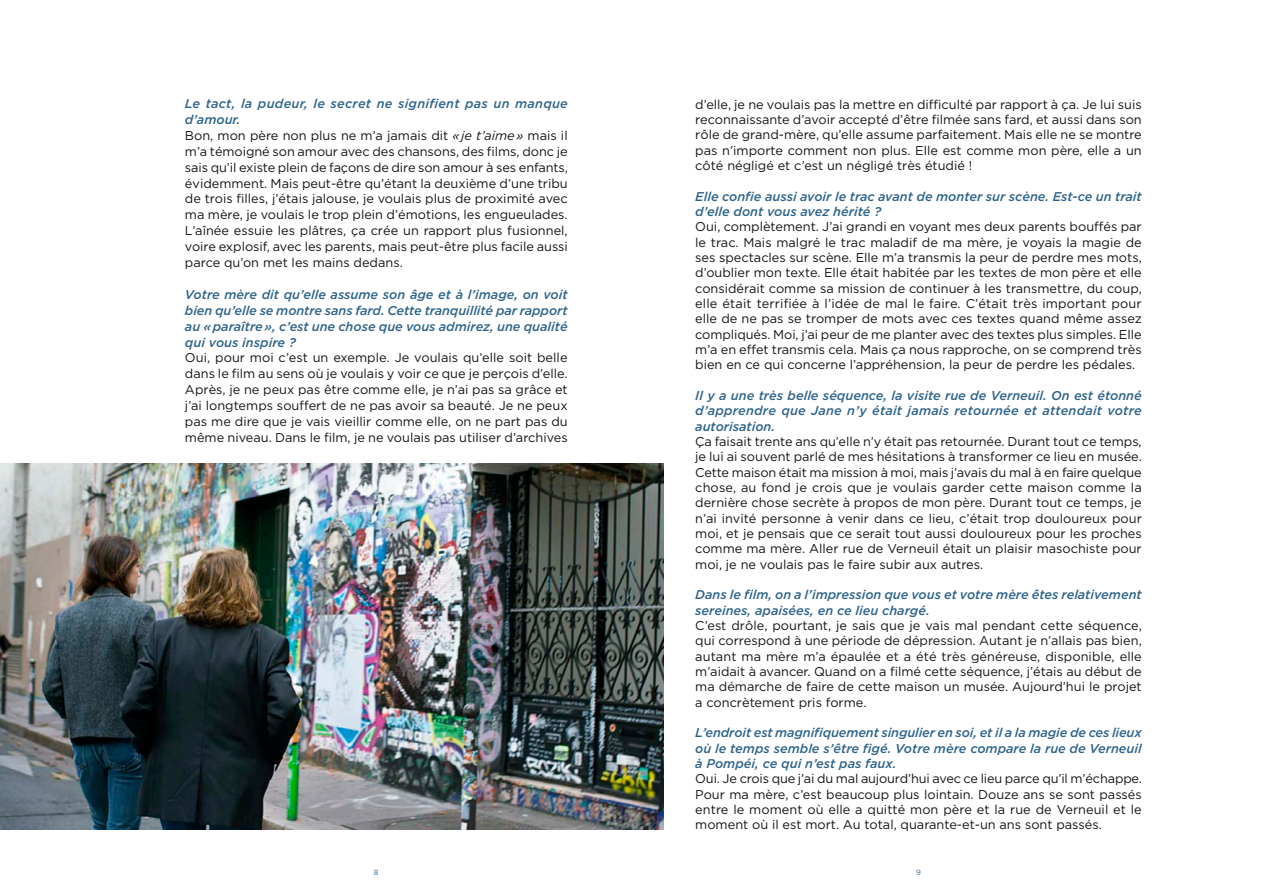
<style>
.page{position:relative;width:1263px;height:893px;background:#fff}
.page>*{position:absolute;margin:0;border:0;box-sizing:border-box;transform-origin:0 0}
.t1{font:12.75px/15.3px "Gotham";color:#131413;text-align:justify}
.t2{font:italic 500 12.75px/15.3px "Gotham";color:#2e648b;text-align:justify}
.t3{font:7.5px "Gotham";color:#2e648b}
.s1{font-weight:500;font-style:italic;color:#2e648b}
.s2{font-style:italic}
</style>
<div class="page">
<img style="left:0;top:463px;width:663px;height:366px">
<p class="t1" style="left:185px;top:95px;width:384px;line-height:15.9px;text-align:left"><span class="s1">Le tact, la pudeur, le secret ne signifient pas un manque d’amour.<br></span>Bon, mon père non plus ne m’a jamais dit <span class="s2">« je t’aime »</span> mais il m’a témoigné son amour avec des chansons, des films, donc je sais qu’il existe plein de façons de dire son amour à ses enfants, évidemment. Mais peut-être qu’étant la deuxième d’une tribu de trois filles, j’étais jalouse, je voulais plus de proximité avec ma mère, je voulais le trop plein d’émotions, les engueulades.<br>L’aînée essuie les plâtres, ça crée un rapport plus fusionnel, voire explosif, avec les parents, mais peut-être plus facile aussi parce qu’on met les mains dedans.</p>
<p class="t2" style="left:185px;top:286px;width:384px;line-height:15.9px">Votre mère dit qu’elle assume son âge et à l’image, on voit bien qu’elle se montre sans fard. Cette tranquillité par rapport au «paraître», c’est une chose que vous admirez, une qualité qui vous inspire ?</p>
<p class="t1" style="left:185px;top:350px;width:384px;line-height:15.9px">Oui, pour moi c’est un exemple. Je voulais qu’elle soit belle dans le film au sens où je voulais y voir ce que je perçois d’elle.<br>Après, je ne peux pas être comme elle, je n’ai pas sa grâce et j’ai longtemps souffert de ne pas avoir sa beauté. Je ne peux pas me dire que je vais vieillir comme elle, on ne part pas du même niveau. Dans le film, je ne voulais pas utiliser d’archives</p>
<p class="t1" style="left:695px;top:96px;width:448px">d’elle, je ne voulais pas la mettre en difficulté par rapport à ça. Je lui suis reconnaissante d’avoir accepté d’être filmée sans fard, et aussi dans son rôle de grand-mère, qu’elle assume parfaitement. Mais elle ne se montre pas n’importe comment non plus. Elle est comme mon père, elle a un côté négligé et c’est un négligé très étudié !</p>
<p class="t2" style="left:695px;top:188px;width:448px">Elle confie aussi avoir le trac avant de monter sur scène. Est-ce un trait d’elle dont vous avez hérité ?</p>
<p class="t1" style="left:695px;top:219px;width:448px">Oui, complètement. J’ai grandi en voyant mes deux parents bouffés par le trac. Mais malgré le trac maladif de ma mère, je voyais la magie de ses spectacles sur scène. Elle m’a transmis la peur de perdre mes mots, d’oublier mon texte. Elle était habitée par les textes de mon père et elle considérait comme sa mission de continuer à les transmettre, du coup, elle était terrifiée à l’idée de mal le faire. C’était très important pour elle de ne pas se tromper de mots avec ces textes quand même assez compliqués. Moi, j’ai peur de me planter avec des textes plus simples. Elle m’a en effet transmis cela. Mais ça nous rapproche, on se comprend très bien en ce qui concerne l’appréhension, la peur de perdre les pédales.</p>
<p class="t2" style="left:695px;top:388px;width:448px">Il y a une très belle séquence, la visite rue de Verneuil. On est étonné d’apprendre que Jane n’y était jamais retournée et attendait votre autorisation.</p>
<p class="t1" style="left:695px;top:434px;width:448px">Ça faisait trente ans qu’elle n’y était pas retournée. Durant tout ce temps, je lui ai souvent parlé de mes hésitations à transformer ce lieu en musée.<br>Cette maison était ma mission à moi, mais j’avais du mal à en faire quelque chose, au fond je crois que je voulais garder cette maison comme la dernière chose secrète à propos de mon père. Durant tout ce temps, je n’ai invité personne à venir dans ce lieu, c’était trop douloureux pour moi, et je pensais que ce serait tout aussi douloureux pour les proches comme ma mère. Aller rue de Verneuil était un plaisir masochiste pour moi, je ne voulais pas le faire subir aux autres.</p>
<p class="t2" style="left:695px;top:587px;width:448px">Dans le film, on a l’impression que vous et votre mère êtes relativement sereines, apaisées, en ce lieu chargé.</p>
<p class="t1" style="left:695px;top:618px;width:448px">C’est drôle, pourtant, je sais que je vais mal pendant cette séquence, qui correspond à une période de dépression. Autant je n’allais pas bien, autant ma mère m’a épaulée et a été très généreuse, disponible, elle m’aidait à avancer. Quand on a filmé cette séquence, j’étais au début de ma démarche de faire de cette maison un musée. Aujourd’hui le projet a concrètement pris forme.</p>
<p class="t2" style="left:695px;top:725px;width:448px">L’endroit est magnifiquement singulier en soi, et il a la magie de ces lieux où le temps semble s’être figé. Votre mère compare la rue de Verneuil à Pompéi, ce qui n’est pas faux.</p>
<p class="t1" style="left:695px;top:771px;width:448px">Oui. Je crois que j’ai du mal aujourd’hui avec ce lieu parce qu’il m’échappe.<br>Pour ma mère, c’est beaucoup plus lointain. Douze ans se sont passés entre le moment où elle a quitté mon père et la rue de Verneuil et le moment où il est mort. Au total, quarante-et-un ans sont passés.</p>
<p class="t3" style="left:374px;top:868px;width:6px">8</p>
<p class="t3" style="left:916px;top:868px;width:6px">9</p>
</div>
